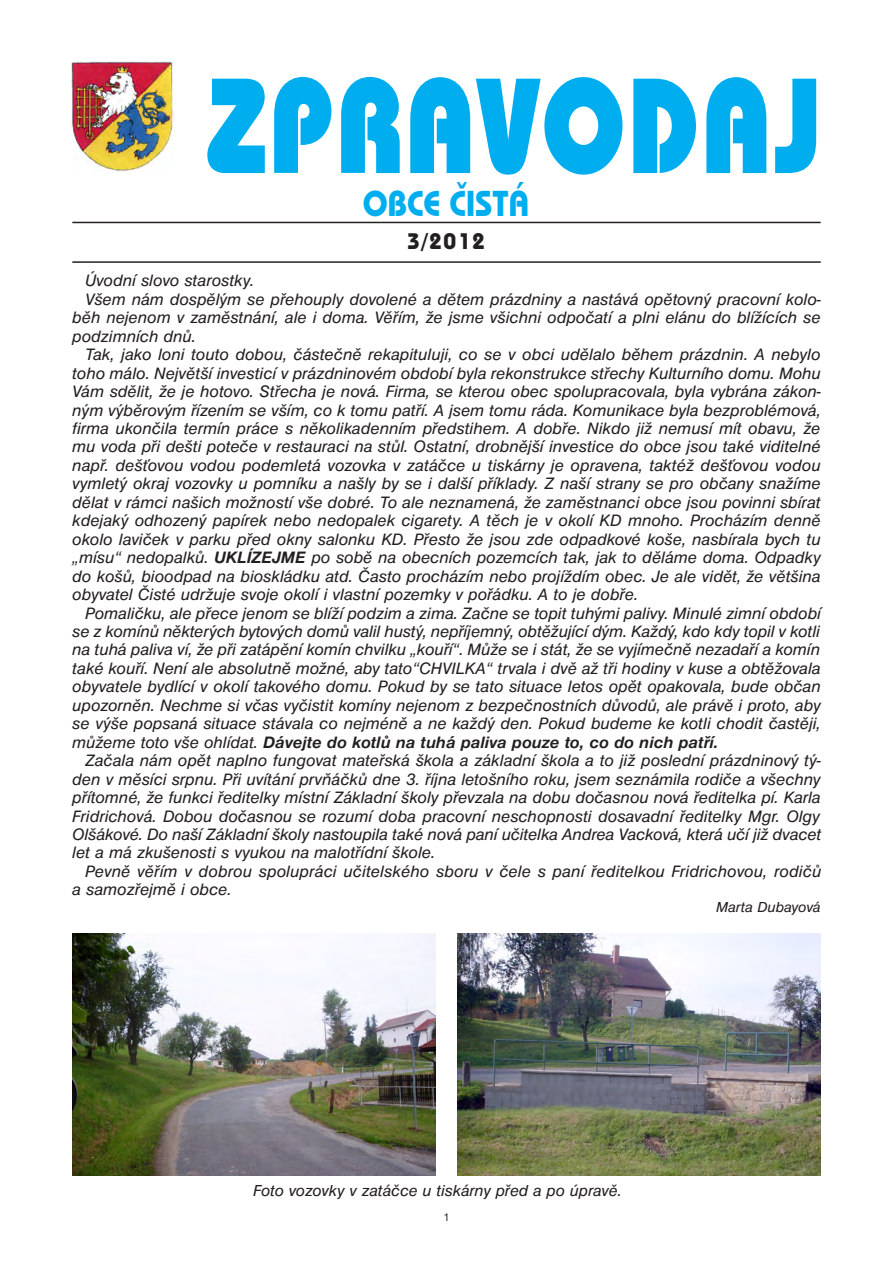
<style>
.page{position:relative;width:893px;height:1263px;background:#fff}
.page>*{position:absolute;margin:0;border:0;box-sizing:border-box;transform-origin:0 0}
.KAP_bah24{font:800 135px "Bauhaus IT Cby BTCE";letter-spacing:.03em;color:#00aeef;scale:.8 1}
.KAP_bah24-2{font:700 36px "Bauhaus IT Cby BTCE";color:#00aeef;scale:.9 1}
.t1{font:700 22.5px "Bauhaus IT Cby BTCE";color:#231f20}
.Zakl_sans11{font:italic 17.1px/18.5px "Nimbus San DEE";color:#231f20;text-align:justify}
.Zakl_sans11-2{font:italic 16.5px "Nimbus San DEE";color:#231f20}
.jmeno{font:italic 15px "Nimbus San DEE";color:#231f20}
.Zakl_sans11-3{font:12px "Nimbus San DEE";color:#231f20}
.s1{font-weight:700}
</style>
<div class="page">
<hr style="left:72px;top:261px;width:749px;height:2px;background:#231f20">
<hr style="left:72px;top:222px;width:749px;height:1px;background:#231f20">
<img style="left:71px;top:62px;width:102px;height:109px">
<img style="left:72px;top:933px;width:364px;height:243px">
<img style="left:457px;top:933px;width:364px;height:243px">
<p class="KAP_bah24" style="left:206px;top:34px;width:769px">ZPRAVODAJ</p>
<p class="KAP_bah24-2" style="left:363px;top:179px;width:186px">OBCE ČISTÁ</p>
<p class="t1" style="left:407px;top:226px;width:79px">3/2012</p>
<p class="Zakl_sans11" style="left:85px;top:272px;width:170px">Úvodní slovo starostky.</p>
<p class="Zakl_sans11" style="left:72px;top:290px;width:750px;text-indent:13px">Všem nám dospělým se přehouply dovolené a dětem prázdniny a nastává opětovný pracovní kolo&shy;běh nejenom v zaměstnání, ale i doma. Věřím, že jsme všichni odpočatí a plni elánu do blížících se podzimních dnů.</p>
<p class="Zakl_sans11" style="left:72px;top:345px;width:750px;text-indent:13px">Tak, jako loni touto dobou, částečně rekapituluji, co se v obci udělalo během prázdnin. A nebylo toho málo. Největší investicí v prázdninovém období byla rekonstrukce střechy Kulturního domu. Mohu Vám sdělit, že je hotovo. Střecha je nová. Firma, se kterou obec spolupracovala, byla vybrána zákon&shy;ným výběrovým řízením se vším, co k tomu patří. A jsem tomu ráda. Komunikace byla bezproblémová, firma ukončila termín práce s několikadenním předstihem. A dobře. Nikdo již nemusí mít obavu, že mu voda při dešti poteče v restauraci na stůl. Ostatní, drobnější investice do obce jsou také viditelné např. dešťovou vodou podemletá vozovka v zatáčce u tiskárny je opravena, taktéž dešťovou vodou vymletý okraj vozovky u pomníku a našly by se i další příklady. Z naší strany se pro občany snažíme dělat v rámci našich možností vše dobré. To ale neznamená, že zaměstnanci obce jsou povinni sbírat kdejaký odhozený papírek nebo nedopalek cigarety. A těch je v okolí KD mnoho. Procházím denně okolo laviček v parku před okny salonku KD. Přesto že jsou zde odpadkové koše, nasbírala bych tu „mísu“ nedopalků. <span class="s1">UKLÍZEJME</span> po sobě na obecních pozemcích tak, jak to děláme doma. Odpadky do košů, bioodpad na bioskládku atd. Často procházím nebo projíždím obec. Je ale vidět, že většina obyvatel Čisté udržuje svoje okolí i vlastní pozemky v pořádku. A to je dobře.</p>
<p class="Zakl_sans11" style="left:72px;top:604px;width:750px;text-indent:13px">Pomaličku, ale přece jenom se blíží podzim a zima. Začne se topit tuhými palivy. Minulé zimní období se z komínů některých bytových domů valil hustý, nepříjemný, obtěžující dým. Každý, kdo kdy topil v kotli na tuhá paliva ví, že při zatápění komín chvilku „kouří“. Může se i stát, že se vyjímečně nezadaří a komín také kouří. Není ale absolutně možné, aby tato“CHVILKA“ trvala i dvě až tři hodiny v kuse a obtěžovala obyvatele bydlící v okolí takového domu. Pokud by se tato situace letos opět opakovala, bude občan upozorněn. Nechme si včas vyčistit komíny nejenom z bezpečnostních důvodů, ale právě i proto, aby se výše popsaná situace stávala co nejméně a ne každý den. Pokud budeme ke kotli chodit častěji, můžeme toto vše ohlídat. <span class="s1">Dávejte do kotlů na tuhá paliva pouze to, co do nich patří.</span></p>
<p class="Zakl_sans11" style="left:72px;top:751px;width:750px;text-indent:13px">Začala nám opět naplno fungovat mateřská škola a základní škola a to již poslední prázdninový tý&shy;den v měsíci srpnu. Při uvítání prvňáčků dne 3. října letošního roku, jsem seznámila rodiče a všechny přítomné, že funkci ředitelky místní Základní školy převzala na dobu dočasnou nová ředitelka pí. Karla Fridrichová. Dobou dočasnou se rozumí doba pracovní neschopnosti dosavadní ředitelky Mgr. Olgy Olšákové. Do naší Základní školy nastoupila také nová paní učitelka Andrea Vacková, která učí již dvacet let a má zkušenosti s vyukou na malotřídní škole.</p>
<p class="Zakl_sans11" style="left:72px;top:862px;width:750px;text-indent:13px">Pevně věřím v dobrou spolupráci učitelského sboru v čele s paní ředitelkou Fridrichovou, rodičů a samozřejmě i obce.</p>
<p class="jmeno" style="left:716px;top:898px;width:106px">Marta Dubayová</p>
<p class="Zakl_sans11-2" style="left:253px;top:1181px;width:370px">Foto vozovky v zatáčce u tiskárny před a po úpravě.</p>
<p class="Zakl_sans11-3" style="left:443px;top:1210px;width:8px">1</p>
</div>
